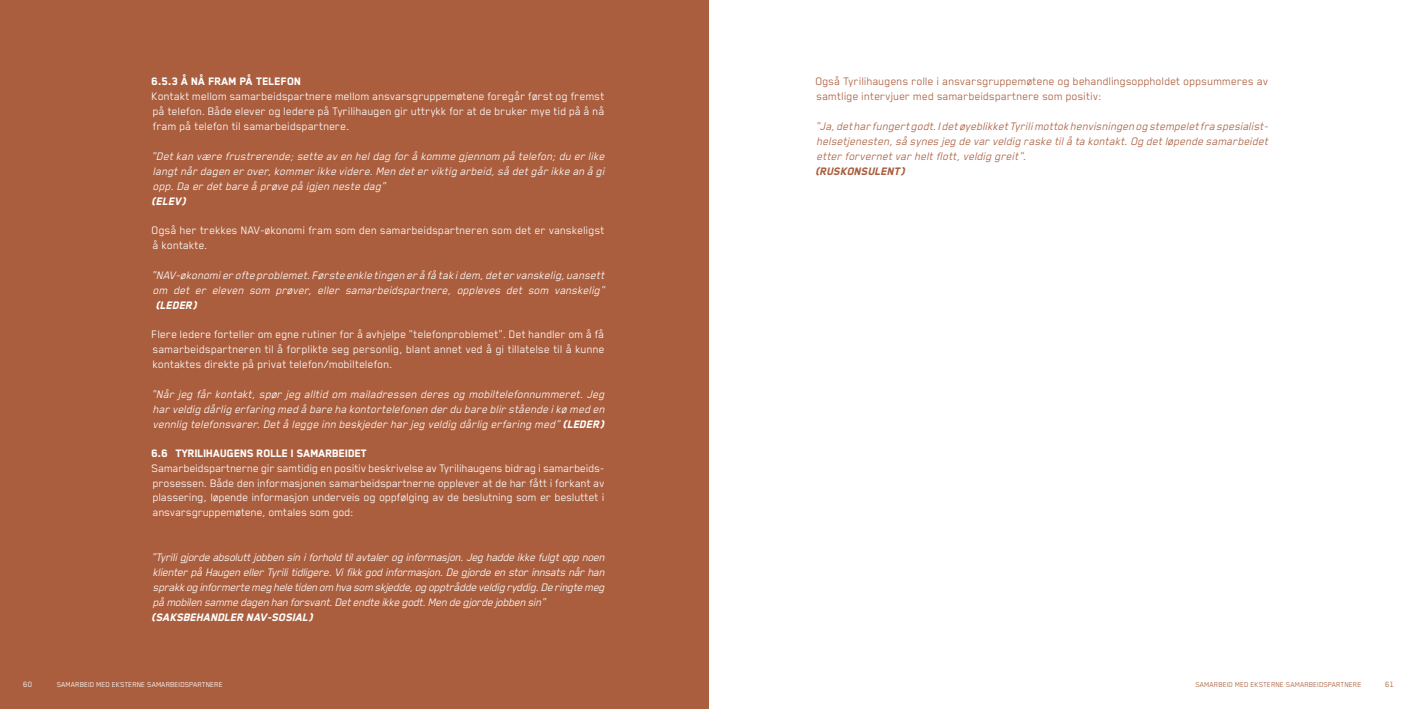
<style>
.page{position:relative;width:1418px;height:709px;background:#fff}
.page>*{position:absolute;margin:0;border:0;box-sizing:border-box;transform-origin:0 0}
.t1{font:italic 12.5px/15px "Blender Pro";letter-spacing:-.03em;color:#fff;text-align:justify}
.t2{font:12.5px/14.8px "Blender Pro";color:#fff;text-align:justify}
.t3{font:italic 12.5px/15px "Blender Pro";color:#aa5e3e;text-align:justify}
.t4{font:12.5px/14.8px "Blender Pro";color:#aa5e3e}
.t5{font:800 12.5px "Blender Pro";letter-spacing:-.01em;color:#fff}
.t6{font:italic 800 12.5px "Blender Pro";color:#fff}
.t7{font:italic 800 12.5px "Blender Pro";color:#aa5e3e}
.t8{font:8.75px "Blender Pro";color:#fff}
.t9{font:8.75px "Blender Pro";color:#aa5e3e}
.t10{font:8.12px "Blender Pro";color:#fff}
.t11{font:8.12px "Blender Pro";color:#aa5e3e}
.s1{font-weight:800}
</style>
<div class="page">
<div style="left:0;top:0;width:709px;height:709px;background:#aa5e3e"></div>
<p class="t5" style="left:152px;top:75px;width:151px">6.5.3 Å NÅ FRAM PÅ TELEFON</p>
<p class="t2" style="left:152px;top:89px;width:454px">Kontakt mellom samarbeidspartnere mellom ansvarsgruppemøtene foregår først og fremst på telefon. Både elever og ledere på Tyrilihaugen gir uttrykk for at de bruker mye tid på å nå fram på telefon til samarbeidspartnere.</p>
<p class="t1" style="left:152px;top:148px;width:457px">“Detkan være frustrerende;sette av en heldag for å komme gjennom på telefon;du er like langtnår dagen er over,kommer ikke videre.Men deter viktig arbeid,så detgår ikke an å gi opp.Da er detbare å prøve på igjen neste dag”</p>
<p class="t6" style="left:152px;top:194px;width:38px">(ELEV)</p>
<p class="t2" style="left:152px;top:223px;width:454px">Også her trekkes NAV-økonomi fram som den samarbeidspartneren som det er vanskeligst å kontakte.</p>
<p class="t1" style="left:152px;top:267px;width:457px">“NAV-økonomier ofte problemet.Første enkle tingen er å få tak idem,deter vanskelig,uansett om det er eleven som prøver, eller samarbeidspartnere, oppleves det som vanskelig”</p>
<p class="t6" style="left:156px;top:298px;width:45px">(LEDER)</p>
<p class="t2" style="left:152px;top:327px;width:454px">Flere ledere forteller om egne rutiner for å avhjelpe “telefonproblemet”. Det handler om å få samarbeidspartneren til å forplikte seg personlig, blant annet ved å gi tillatelse til å kunne kontaktes direkte på privat telefon/mobiltelefon.</p>
<p class="t1" style="left:152px;top:386px;width:457px">“Når jeg får kontakt, spør jeg alltid om mailadressen deres og mobiltelefonnummeret. Jeg har veldig dårlig erfaring med å bare ha kontortelefonen der du bare blir stående ikø med en vennlig telefonsvarer.Detå legge inn beskjeder har jeg veldig dårlig erfaring med”<span class="s1">(LEDER)</span></p>
<p class="t5" style="left:152px;top:446px;width:217px">6.6 TYRILIHAUGENS ROLLE I SAMARBEIDET</p>
<p class="t2" style="left:152px;top:460px;width:454px">Samarbeidspartnerne gir samtidig en positiv beskrivelse av Tyrilihaugens bidrag i samarbeids&shy;prosessen. Både den informasjonen samarbeidspartnerne opplever at de har fått i forkant av plassering, løpende informasjon underveis og oppfølging av de beslutning som er besluttet i ansvarsgruppemøtene, omtales som god:</p>
<p class="t1" style="left:152px;top:549px;width:457px">“Tyriligjordeabsoluttjobbensiniforholdtilavtaleroginformasjon.Jeghaddeikkefulgtoppnoen klienterpåHaugenellerTyrilitidligere.Vifikkgodinformasjon.Degjordeenstorinnsatsnårhan sprakkoginformertemegheletidenom hvasom skjedde,ogopptråddeveldigryddig.Deringtemeg påmobilensammedagenhanforsvant.Detendteikkegodt.Mendegjordejobbensin”</p>
<p class="t6" style="left:152px;top:610px;width:165px">(SAKSBEHANDLER NAV-SOSIAL)</p>
<p class="t4" style="left:815px;top:74px;width:454px">Også Tyrilihaugens rolle i ansvarsgruppemøtene og behandlingsoppholdet oppsummeres av samtlige intervjuer med samarbeidspartnere som positiv:</p>
<p class="t3" style="left:815px;top:118px;width:457px">“Ja,dethar fungertgodt.IdetøyeblikketTyrilimottok henvisningen og stempeletfra spesialist&shy;helsetjenesten,så synes jeg de var veldig raske tilå ta kontakt.Og detløpende samarbeidet etter forvernetvar heltflott,veldig greit”.</p>
<p class="t7" style="left:815px;top:164px;width:94px">(RUSKONSULENT)</p>
<p class="t8" style="left:24px;top:679px;width:10px">60</p>
<p class="t10" style="left:57px;top:679px;width:10px">Samarbeid</p>
<p class="t10" style="left:97px;top:679px;width:6px">med</p>
<p class="t10" style="left:112px;top:679px;width:6px">eksterne</p>
<p class="t10" style="left:147px;top:679px;width:6px">samarbeidspartnere</p>
<p class="t11" style="left:1195px;top:679px;width:10px">Samarbeid</p>
<p class="t11" style="left:1235px;top:679px;width:6px">med</p>
<p class="t11" style="left:1250px;top:679px;width:6px">eksterne</p>
<p class="t11" style="left:1286px;top:679px;width:6px">samarbeidspartnere</p>
<p class="t9" style="left:1385px;top:679px;width:10px">61</p>
</div>
